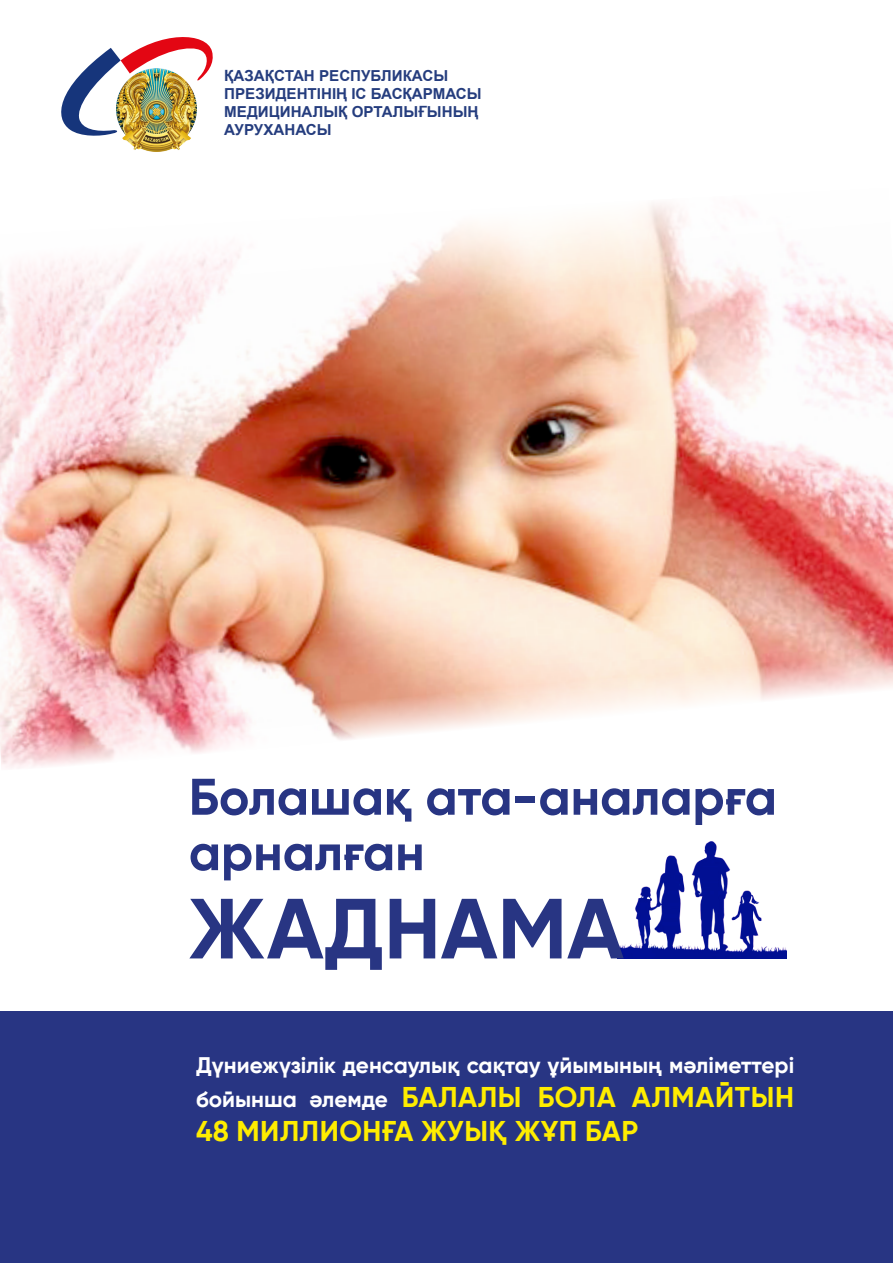
<style>
.page{position:relative;width:893px;height:1263px;background:#fff}
.page>*{position:absolute;margin:0;border:0;box-sizing:border-box;transform-origin:0 0}
.t1{font:700 85.2px "Gilroy";color:#283583}
.t2{font:700 51.3px/55.3px "Gilroy";color:#283583}
.t3{font:700 28.5px/34.2px "Gilroy";letter-spacing:.02em;color:#ffed00}
.t4{font:700 22.5px "Gilroy";color:#fff}
.t5{font:700 15.15px/18.1px "Arial";color:#253d7e}
.s1{font-size:22.5px;color:#fff}
</style>
<div class="page">
<div style="left:0;top:1011px;width:893px;height:252px;background:#283583"></div>
<img style="left:0;top:203px;width:893px;height:410px">
<svg style="left:0;top:613px;width:893px;height:155px"></svg>
<img style="left:618px;top:841px;width:169px;height:117px">
<svg style="left:61px;top:37px;width:152px;height:99px"></svg>
<img style="left:117px;top:68px;width:80px;height:83px">
<p class="t5" style="left:224px;top:67px;width:259px">ҚАЗАҚСТАН РЕСПУБЛИКАСЫ<br>ПРЕЗИДЕНТІНІҢ ІС БАСҚАРМАСЫ<br>МЕДИЦИНАЛЫҚ ОРТАЛЫҒЫНЫҢ<br>АУРУХАНАСЫ</p>
<h2 class="t2" style="left:189px;top:769px;width:589px">Болашақ ата-аналарға арналған</h2>
<h1 class="t1" style="left:188px;top:875px;width:437px">ЖАДНАМА</h1>
<h3 class="t4" style="left:196px;top:1050px;width:600px">Дүниежүзілік денсаулық сақтау ұйымының мәліметтері</h3>
<h3 class="t3" style="left:196px;top:1079px;width:599px"><span class="s1">бойынша әлемде</span> БАЛАЛЫ БОЛА АЛМАЙТЫН<br>48 МИЛЛИОНҒА ЖУЫҚ ЖҰП БАР</h3>
</div>
